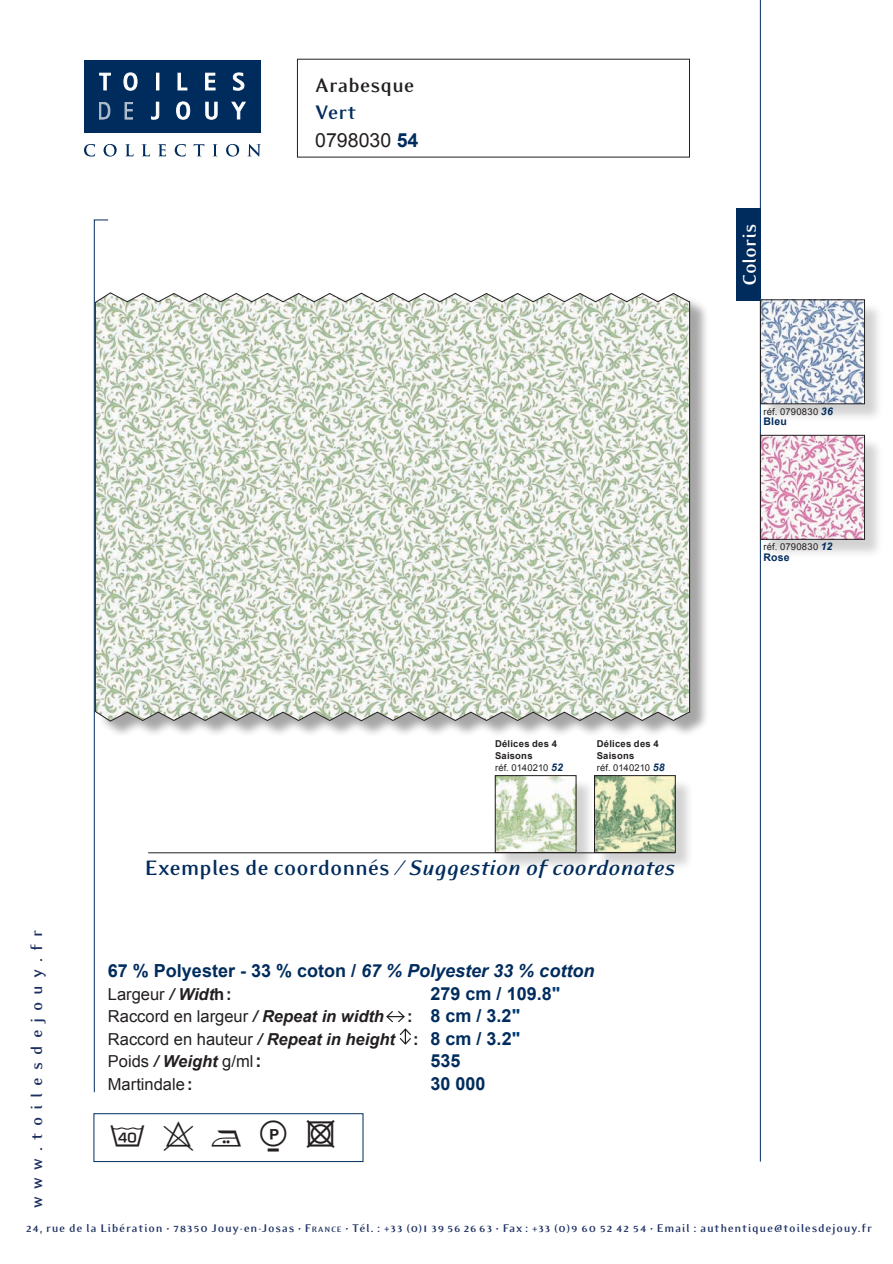
<style>
.page{position:relative;width:893px;height:1264px;background:#fff}
.page>*{position:absolute;margin:0;border:0;box-sizing:border-box;transform-origin:0 0}
.t1{font:italic 700 24px "Eidetic Modern";letter-spacing:-.005em;color:#002c5d}
.t2{font:700 22.5px "Eidetic Modern";letter-spacing:-.005em;color:#231f20}
.t3{font:700 22.5px "Eidetic Modern";color:#002c5d}
.t4{font:700 21px "Eidetic Modern";letter-spacing:-.01em;color:#fff}
.t5{font:19.5px "Arial";color:#231f20}
.t6{font:700 18px "Arial";color:#002c5d}
.t7{font:700 18px "Eidetic Modern";letter-spacing:.39em;color:#1c2f61}
.t8{font:16.5px/22.5px "Arial";color:#231f20}
.t9{font:700 12.75px "Eidetic Modern";letter-spacing:.055em;color:#1c2f61}
.t10{font:700 10.5px "Arial";letter-spacing:.02em;color:#002c5d}
.t11{font:9.45px "Arial";letter-spacing:.015em;color:#231f20}
.t12{font:700 9.45px/11.4px "Arial";letter-spacing:.025em;color:#231f20}
.s1{font-weight:700;color:#002c5d}
.s2{font-weight:700;font-style:italic;font-size:10.5px;color:#002c5d}
.s3{font-style:normal}
.s4{font-style:inherit}
.s5{font-size:8.85px}
.s6{font-size:13.5px}
.s7{font-style:italic}
.s8{font-weight:700;font-style:italic}
.s9{font-weight:700}
.s10{color:#003d78}
.s11{font-size:16.5px;color:#231f20}
.s12{font-weight:700;font-size:18px;color:#002c5d}
.s13{font-weight:700;font-size:18px;color:#003d78}
.s14{font-weight:700;font-size:18px}
</style>
<div class="page">
<svg style="left:94px;top:219px;width:15px;height:874px"></svg>
<div style="left:736px;top:209px;width:24px;height:92px;background:#002c5d"></div>
<hr style="left:760px;top:0;width:1px;height:1161px;background:#002c5d">
<hr style="left:148px;top:852px;width:527px;height:1px;background:#231f20">
<div style="left:84px;top:60px;width:176px;height:72px;background:#002c5d"></div>
<svg style="left:99px;top:73px;width:12px;height:17px"></svg>
<svg style="left:124px;top:73px;width:13px;height:18px"></svg>
<div style="left:156px;top:73px;width:3px;height:17px;border:1px solid #fff"></div>
<svg style="left:178px;top:73px;width:9px;height:17px"></svg>
<svg style="left:205px;top:73px;width:10px;height:17px"></svg>
<svg style="left:233px;top:73px;width:11px;height:18px"></svg>
<svg style="left:151px;top:102px;width:8px;height:18px"></svg>
<svg style="left:176px;top:102px;width:14px;height:18px"></svg>
<svg style="left:205px;top:102px;width:12px;height:18px"></svg>
<svg style="left:231px;top:102px;width:15px;height:17px"></svg>
<svg style="left:99px;top:102px;width:11px;height:17px"></svg>
<svg style="left:125px;top:102px;width:8px;height:17px"></svg>
<svg style="left:84px;top:144px;width:11px;height:12px"></svg>
<svg style="left:104px;top:144px;width:13px;height:12px"></svg>
<svg style="left:125px;top:144px;width:9px;height:12px"></svg>
<svg style="left:142px;top:144px;width:8px;height:12px"></svg>
<svg style="left:158px;top:144px;width:8px;height:12px"></svg>
<svg style="left:175px;top:144px;width:11px;height:12px"></svg>
<svg style="left:193px;top:144px;width:11px;height:12px"></svg>
<svg style="left:212px;top:144px;width:6px;height:12px"></svg>
<svg style="left:226px;top:144px;width:13px;height:12px"></svg>
<svg style="left:248px;top:144px;width:12px;height:12px"></svg>
<div style="left:762px;top:302px;width:121px;height:120px;background:#231f20;opacity:.2"></div>
<img style="left:762px;top:302px;width:100px;height:100px">
<div style="left:760px;top:300px;width:104px;height:104px;border:1px solid #231f20"></div>
<div style="left:762px;top:437px;width:121px;height:121px;background:#231f20;opacity:.2"></div>
<img style="left:762px;top:437px;width:100px;height:100px">
<div style="left:760px;top:435px;width:104px;height:104px;border:1px solid #231f20"></div>
<div style="left:99px;top:293px;width:611px;height:443px;background:#231f20;opacity:.4"></div>
<svg style="left:95px;top:292px;width:595px;height:430px"></svg>
<div style="left:596px;top:777px;width:98px;height:94px;background:#231f20;opacity:.2"></div>
<img style="left:596px;top:777px;width:77px;height:73px">
<div style="left:594px;top:775px;width:81px;height:77px;border:1px solid #231f20"></div>
<div style="left:497px;top:777px;width:98px;height:94px;background:#231f20;opacity:.2"></div>
<img style="left:497px;top:777px;width:77px;height:73px">
<div style="left:495px;top:775px;width:81px;height:77px;border:1px solid #231f20"></div>
<div style="left:94px;top:1113px;width:269px;height:48px;border:1px solid #002c5d"></div>
<svg style="left:386px;top:1011px;width:25px;height:34px"></svg>
<h2 class="t2" style="left:315px;top:74px;width:101px">Arabesque</h2>
<h2 class="t3" style="left:315px;top:101px;width:43px">Vert</h2>
<h3 class="t5" style="left:315px;top:129px;width:105px">0798030 <span class="s1">54</span></h3>
<h3 class="t4" style="left:738px;top:286px;width:64px;rotate:-90deg">Coloris</h3>
<p class="t11" style="left:763px;top:406px;width:71px">réf. 0790830 <span class="s2">36</span></p>
<p class="t10" style="left:763px;top:415px;width:25px">Bleu</p>
<p class="t11" style="left:763px;top:541px;width:70px">réf. 0790830 <span class="s2">12</span></p>
<p class="t10" style="left:763px;top:551px;width:28px">Rose</p>
<p class="t12" style="left:495px;top:738px;width:63px">Délices des 4<br>Saisons</p>
<p class="t11" style="left:495px;top:762px;width:69px">réf. 0140210 <span class="s2">52</span></p>
<p class="t12" style="left:596px;top:738px;width:63px">Délices des 4<br>Saisons</p>
<p class="t11" style="left:596px;top:762px;width:70px">réf. 0140210 <span class="s2">58</span></p>
<h1 class="t1" style="left:145px;top:855px;width:532px"><span class="s3">Exemples de coordonnés</span> / Suggestion of coordonates</h1>
<h3 class="t7" style="left:27px;top:1208px;width:280px;rotate:-90deg">www.toilesdejouy.fr</h3>
<p class="t9" style="left:26px;top:1221px;width:847px">24, rue de la Libération • 78350 Jouy-en-Josas • <span class="s4">F</span><span class="s5">RANCE</span> • Tél. : +33 (0)<span class="s6">1</span> 39 56 26 63 • Fax : +33 (0)9 60 52 42 54 • Email : authentique@toilesdejouy.fr</p>
<h3 class="t6" style="left:108px;top:961px;width:488px">67 % Polyester - 33 % coton / <span class="s7">67 % Polyester 33 % cotton</span></h3>
<p class="t8" style="left:108px;top:982px;width:125px">Largeur <span class="s8">/ Widt</span><span class="s9">h:</span></p>
<h3 class="t6" style="left:430px;top:983px;width:131px">279 cm / 109.8<span class="s10">"</span></h3>
<p class="t8" style="left:108px;top:1005px;width:278px">Raccord en largeur <span class="s8">/ Repeat in width</span></p>
<h3 class="t6" style="left:407px;top:1006px;width:114px"><span class="s11">:</span> 8 cm / 3.2<span class="s10">"</span></h3>
<p class="t8" style="left:108px;top:1027px;width:414px">Raccord en hauteur <span class="s8">/ Repeat in height</span> <span class="s9">:</span> <span class="s12">8 cm / 3.2</span><span class="s13">"<br></span>Poids <span class="s8">/ Weight</span> g/ml<span class="s14">:</span></p>
<h3 class="t6" style="left:430px;top:1051px;width:32px">535</h3>
<p class="t8" style="left:108px;top:1072px;width:86px">Martindale<span class="s9">:</span></p>
<h3 class="t6" style="left:430px;top:1073px;width:57px">30 000</h3>
</div>
